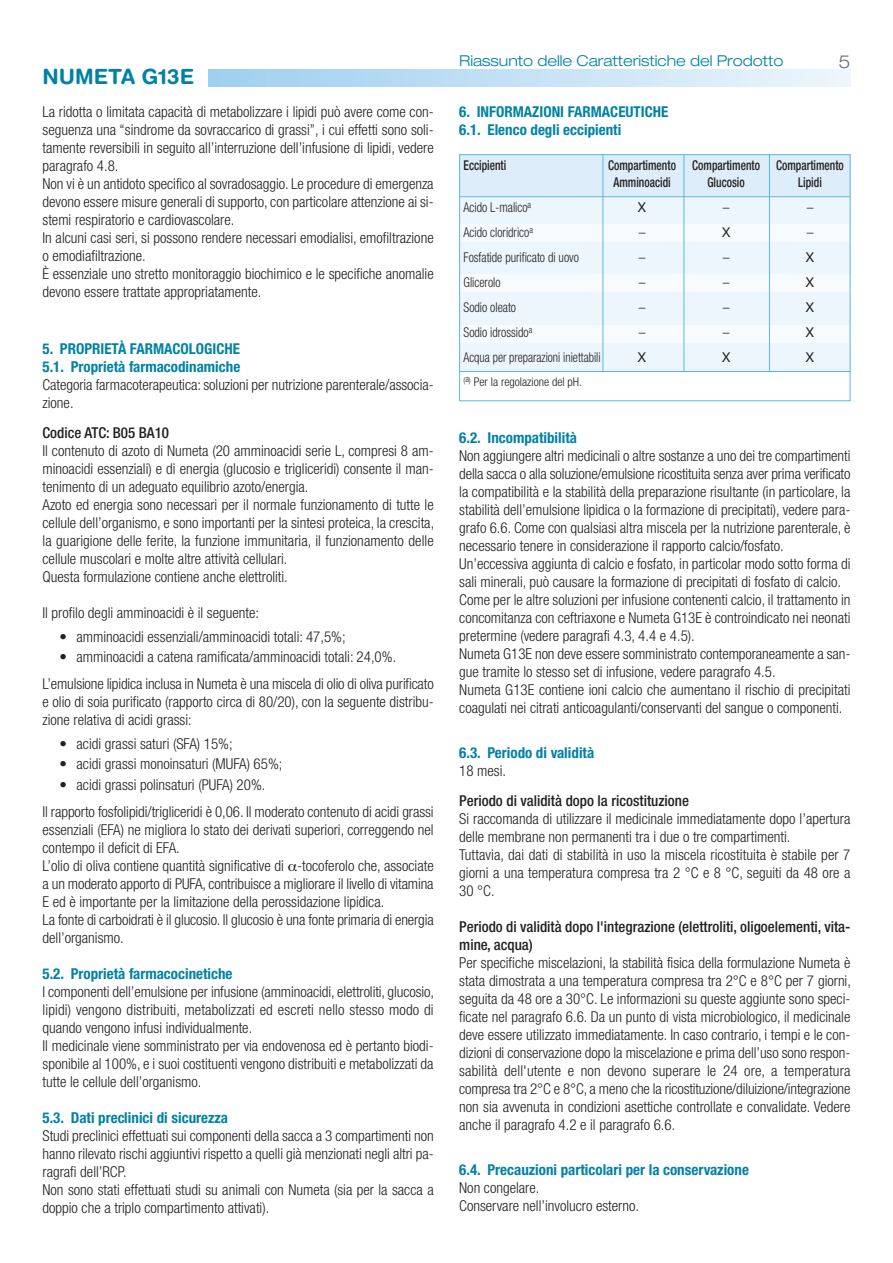
<style>
.page{position:relative;width:893px;height:1263px;background:#fff}
.page>*{position:absolute;margin:0;border:0;box-sizing:border-box;transform-origin:0 0}
.t1{font:700 21px "Helvetica Rounded LT Std";color:#0082a4}
.t2{font:300 expanded 18px "Helvetica Neue LT Std";color:#6c7075}
.t3{font:300 condensed 15px/18px "Helvetica Neue LT Std";color:#231f20}
.t4{font:700 condensed 15px/18px "Helvetica Neue LT Std";color:#0082a4}
.t5{font:500 condensed 15px/18px "Helvetica Neue LT Std";color:#231f20}
.t6{font:300 expanded 15px "Helvetica Neue LT Std";color:#0082a4}
.t7{font:300 condensed 13.5px "Helvetica Neue LT Std";color:#231f20;scale:.9 1}
.t8{font:500 condensed 13.5px/16.5px "Helvetica Neue LT Std";color:#231f20;scale:.85 1}
.t9{font:300 condensed 13.5px "Helvetica Neue LT Std";color:#231f20;scale:.88 1}
.t10{font:300 condensed 13.5px "Helvetica Neue LT Std";color:#231f20}
.t11{font:13.5px "Helvetica Neue LT Std";color:#231f20}
.t12{font:300 condensed 12px "Helvetica Neue LT Std";color:#231f20}
</style>
<div class="page">
<div style="left:208px;top:69px;width:642px;height:17px;background:linear-gradient(to right,#9fcfef,#edf6fc)"></div>
<div style="left:459px;top:154px;width:391px;height:42px;background:#ddedf9"></div>
<div style="left:459px;top:197px;width:391px;height:174px;background:#edf6fc"></div>
<div style="left:459px;top:274px;width:391px;height:17px;background:#f7fbfd"></div>
<div style="left:459px;top:224px;width:391px;height:18px;background:#f7fbfd"></div>
<div style="left:459px;top:325px;width:391px;height:17px;background:#f7fbfd"></div>
<hr style="left:460px;top:196px;width:390px;height:1px;background:#58b7e7">
<hr style="left:460px;top:371px;width:390px;height:1px;background:#58b7e7">
<hr style="left:769px;top:155px;width:1px;height:216px;background:#58b7e7">
<hr style="left:684px;top:155px;width:1px;height:216px;background:#58b7e7">
<hr style="left:603px;top:155px;width:1px;height:216px;background:#58b7e7">
<div style="left:459px;top:154px;width:391px;height:247px;border:1px solid #58b7e7"></div>
<h1 class="t1" style="left:43px;top:64px;width:153px">NUMETA G13E</h1>
<p class="t3" style="left:43px;top:104px;width:393px">La ridotta o limitata capacità di metabolizzare i lipidi può avere come con&shy;seguenza una “sindrome da sovraccarico di grassi”, i cui effetti sono soli&shy;tamente reversibili in seguito all’interruzione dell’infusione di lipidi, vedere paragrafo 4.8.<br>Non vi è un antidoto specifico al sovradosaggio. Le procedure di emergenza devono essere misure generali di supporto, con particolare attenzione ai si&shy;stemi respiratorio e cardiovascolare.<br>In alcuni casi seri, si possono rendere necessari emodialisi, emofiltrazione o emodiafiltrazione.<br>È essenziale uno stretto monitoraggio biochimico e le specifiche anomalie devono essere trattate appropriatamente.</p>
<p class="t4" style="left:43px;top:341px;width:199px">5. PROPRIETÀ FARMACOLOGICHE<br>5.1. Proprietà farmacodinamiche</p>
<p class="t3" style="left:43px;top:377px;width:393px">Categoria farmacoterapeutica: soluzioni per nutrizione parenterale/associa&shy;zione.</p>
<p class="t5" style="left:43px;top:425px;width:128px">Codice ATC: B05 BA10</p>
<p class="t3" style="left:43px;top:443px;width:393px">Il contenuto di azoto di Numeta (20 amminoacidi serie L, compresi 8 am&shy;minoacidi essenziali) e di energia (glucosio e trigliceridi) consente il man&shy;tenimento di un adeguato equilibrio azoto/energia.<br>Azoto ed energia sono necessari per il normale funzionamento di tutte le cellule dell’organismo, e sono importanti per la sintesi proteica, la crescita, la guarigione delle ferite, la funzione immunitaria, il funzionamento delle cellule muscolari e molte altre attività cellulari.<br>Questa formulazione contiene anche elettroliti.</p>
<p class="t3" style="left:43px;top:605px;width:218px">Il profilo degli amminoacidi è il seguente:</p>
<p class="t3" style="left:60px;top:629px;width:288px">• amminoacidi essenziali/amminoacidi totali: 47,5%;</p>
<p class="t3" style="left:43px;top:645px;width:393px;line-height:27px;text-indent:17px">• amminoacidi a catena ramificata/amminoacidi totali: 24,0%.<br>L’emulsione lipidica inclusa in Numeta è una miscela di olio di oliva purificato</p>
<p class="t3" style="left:43px;top:694px;width:393px">e olio di soia purificato (rapporto circa di 80/20), con la seguente distribu&shy;zione relativa di acidi grassi:</p>
<p class="t3" style="left:60px;top:736px;width:175px">• acidi grassi saturi (SFA) 15%;</p>
<p class="t3" style="left:60px;top:756px;width:224px">• acidi grassi monoinsaturi (MUFA) 65%;</p>
<p class="t3" style="left:43px;top:772px;width:393px;line-height:27px;text-indent:17px">• acidi grassi polinsaturi (PUFA) 20%.<br>Il rapporto fosfolipidi/trigliceridi è 0,06. Il moderato contenuto di acidi grassi</p>
<p class="t3" style="left:43px;top:821px;width:393px">essenziali (EFA) ne migliora lo stato dei derivati superiori, correggendo nel contempo il deficit di EFA.<br>L’olio di oliva contiene quantità significative di -tocoferolo che, associate a un moderato apporto di PUFA, contribuisce a migliorare il livello di vitamina E ed è importante per la limitazione della perossidazione lipidica.<br>La fonte di carboidrati è il glucosio. Il glucosio è una fonte primaria di energia dell’organismo.</p>
<p class="t4" style="left:43px;top:966px;width:192px">5.2. Proprietà farmacocinetiche</p>
<p class="t3" style="left:43px;top:983px;width:393px">I componenti dell’emulsione per infusione (amminoacidi, elettroliti, glucosio, lipidi) vengono distribuiti, metabolizzati ed escreti nello stesso modo di quando vengono infusi individualmente.<br>Il medicinale viene somministrato per via endovenosa ed è pertanto biodi&shy;sponibile al 100%, e i suoi costituenti vengono distribuiti e metabolizzati da tutte le cellule dell’organismo.</p>
<p class="t4" style="left:43px;top:1110px;width:187px">5.3. Dati preclinici di sicurezza</p>
<p class="t3" style="left:43px;top:1127px;width:393px">Studi preclinici effettuati sui componenti della sacca a 3 compartimenti non hanno rilevato rischi aggiuntivi rispetto a quelli già menzionati negli altri pa&shy;ragrafi dell’RCP.<br>Non sono stati effettuati studi su animali con Numeta (sia per la sacca a doppio che a triplo compartimento attivati).</p>
<p class="t6" style="left:459px;top:52px;width:326px">Riassunto delle Caratteristiche del Prodotto</p>
<p class="t2" style="left:838px;top:51px;width:14px">5</p>
<p class="t4" style="left:459px;top:104px;width:211px">6. INFORMAZIONI FARMACEUTICHE<br>6.1. Elenco degli eccipienti</p>
<p class="t8" style="left:463px;top:158px;width:52px">Eccipienti</p>
<p class="t8" style="left:613px;top:158px;width:273px;text-indent:-5px">Compartimento Compartimento Compartimento<br>Amminoacidi</p>
<p class="t8" style="left:707px;top:175px;width:45px">Glucosio</p>
<p class="t8" style="left:798px;top:175px;width:29px">Lipidi</p>
<p class="t7" style="left:463px;top:203px;width:77px">Acido L-malico<sup>a</sup></p>
<p class="t11" style="left:638px;top:200px;width:10px">X</p>
<p class="t10" style="left:723px;top:203px;width:8px">–</p>
<p class="t10" style="left:807px;top:203px;width:8px">–</p>
<p class="t7" style="left:463px;top:228px;width:79px">Acido cloridrico<sup>a</sup></p>
<p class="t10" style="left:639px;top:228px;width:8px">–</p>
<p class="t11" style="left:722px;top:225px;width:10px">X</p>
<p class="t10" style="left:807px;top:228px;width:8px">–</p>
<p class="t7" style="left:463px;top:253px;width:130px">Fosfatide purificato di uovo</p>
<p class="t10" style="left:639px;top:253px;width:8px">–</p>
<p class="t10" style="left:723px;top:253px;width:8px">–</p>
<p class="t11" style="left:806px;top:250px;width:10px">X</p>
<p class="t7" style="left:463px;top:278px;width:43px">Glicerolo</p>
<p class="t10" style="left:639px;top:278px;width:8px">–</p>
<p class="t10" style="left:723px;top:278px;width:8px">–</p>
<p class="t11" style="left:806px;top:275px;width:10px">X</p>
<p class="t7" style="left:463px;top:303px;width:60px">Sodio oleato</p>
<p class="t10" style="left:639px;top:303px;width:8px">–</p>
<p class="t10" style="left:723px;top:303px;width:8px">–</p>
<p class="t11" style="left:806px;top:300px;width:10px">X</p>
<p class="t7" style="left:463px;top:328px;width:78px">Sodio idrossido<sup>a</sup></p>
<p class="t10" style="left:639px;top:328px;width:8px">–</p>
<p class="t10" style="left:723px;top:328px;width:8px">–</p>
<p class="t11" style="left:806px;top:325px;width:10px">X</p>
<p class="t9" style="left:463px;top:353px;width:157px">Acqua per preparazioni iniettabili</p>
<p class="t11" style="left:638px;top:350px;width:10px">X</p>
<p class="t11" style="left:722px;top:350px;width:10px">X</p>
<p class="t11" style="left:806px;top:350px;width:10px">X</p>
<p class="t12" style="left:463px;top:378px;width:120px"><sup>(</sup><sup>a</sup><sup>)</sup> Per la regolazione del pH.</p>
<p class="t4" style="left:459px;top:430px;width:119px">6.2. Incompatibilità</p>
<p class="t3" style="left:459px;top:448px;width:393px">Non aggiungere altri medicinali o altre sostanze a uno dei tre compartimenti della sacca o alla soluzione/emulsione ricostituita senza aver prima verificato la compatibilità e la stabilità della preparazione risultante (in particolare, la stabilità dell’emulsione lipidica o la formazione di precipitati), vedere para&shy;grafo 6.6. Come con qualsiasi altra miscela per la nutrizione parenterale, è necessario tenere in considerazione il rapporto calcio/fosfato.<br>Un’eccessiva aggiunta di calcio e fosfato, in particolar modo sotto forma di sali minerali, può causare la formazione di precipitati di fosfato di calcio.<br>Come per le altre soluzioni per infusione contenenti calcio, il trattamento in concomitanza con ceftriaxone e Numeta G13E è controindicato nei neonati pretermine (vedere paragrafi 4.3, 4.4 e 4.5).<br>Numeta G13E non deve essere somministrato contemporaneamente a san&shy;gue tramite lo stesso set di infusione, vedere paragrafo 4.5.<br>Numeta G13E contiene ioni calcio che aumentano il rischio di precipitati coagulati nei citrati anticoagulanti/conservanti del sangue o componenti.</p>
<p class="t4" style="left:459px;top:745px;width:136px">6.3. Periodo di validità</p>
<p class="t3" style="left:459px;top:763px;width:48px">18 mesi.</p>
<p class="t5" style="left:459px;top:793px;width:231px">Periodo di validità dopo la ricostituzione</p>
<p class="t3" style="left:459px;top:811px;width:393px">Si raccomanda di utilizzare il medicinale immediatamente dopo l’apertura delle membrane non permanenti tra i due o tre compartimenti.<br>Tuttavia, dai dati di stabilità in uso la miscela ricostituita è stabile per 7 giorni a una temperatura compresa tra 2 °C e 8 °C, seguiti da 48 ore a 30 °C.</p>
<p class="t5" style="left:459px;top:919px;width:393px">Periodo di validità dopo l'integrazione (elettroliti, oligoelementi, vita&shy;mine, acqua)</p>
<p class="t3" style="left:459px;top:955px;width:393px;text-align:justify">Per specifiche miscelazioni, la stabilità fisica della formulazione Numeta è stata dimostrata a una temperatura compresa tra 2°C e 8°C per 7 giorni, seguita da 48 ore a 30°C. Le informazioni su queste aggiunte sono speci&shy;ficate nel paragrafo 6.6. Da un punto di vista microbiologico, il medicinale deve essere utilizzato immediatamente. In caso contrario, i tempi e le con&shy;dizioni di conservazione dopo la miscelazione e prima dell’uso sono respon&shy;sabilità dell'utente e non devono superare le 24 ore, a temperatura compresa tra 2°C e 8°C, a meno che la ricostituzione/diluizione/integrazione non sia avvenuta in condizioni asettiche controllate e convalidate. Vedere anche il paragrafo 4.2 e il paragrafo 6.6.</p>
<p class="t4" style="left:459px;top:1162px;width:291px">6.4. Precauzioni particolari per la conservazione</p>
<p class="t3" style="left:459px;top:1180px;width:181px">Non congelare.<br>Conservare nell’involucro esterno.</p>
</div>
